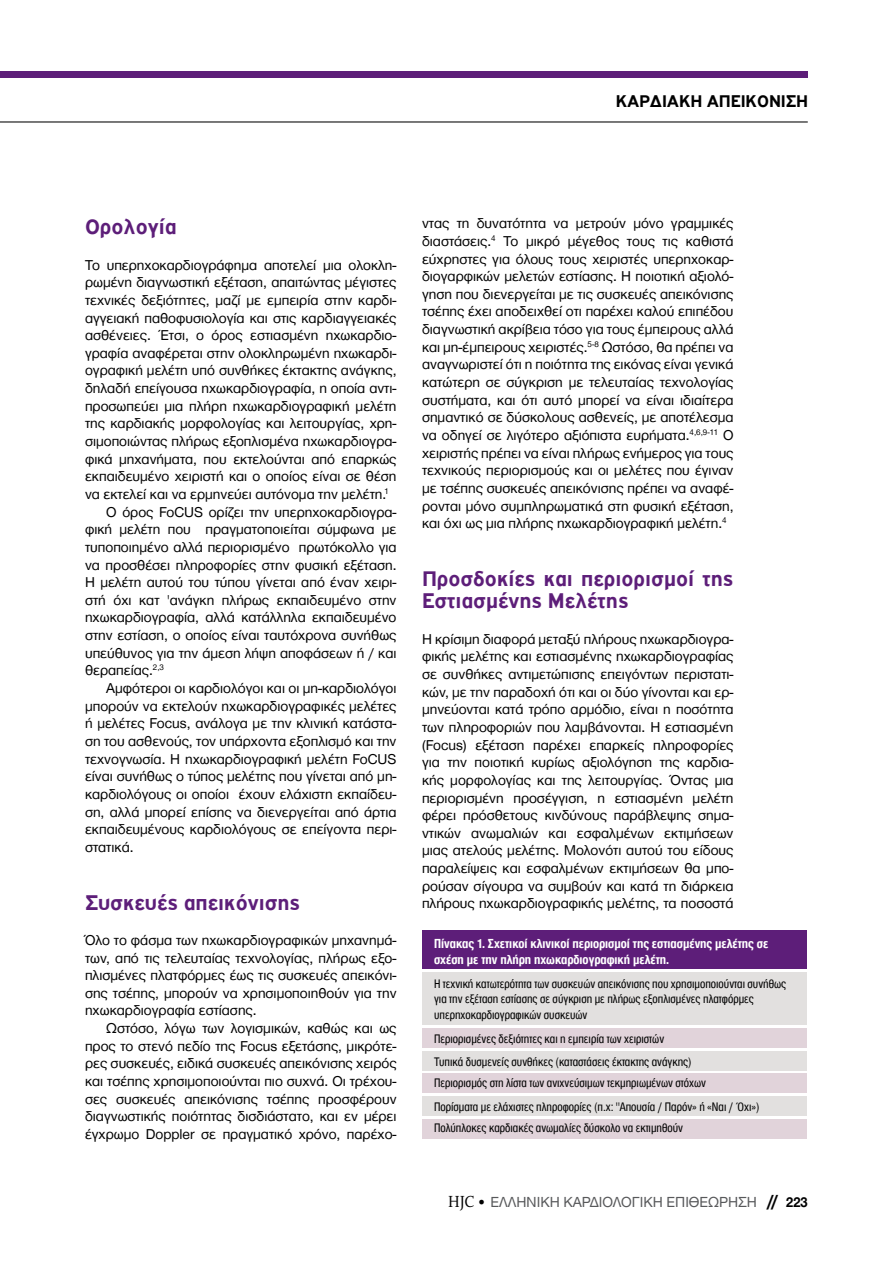
<style>
.page{position:relative;width:893px;height:1263px;background:#fff}
.page>*{position:absolute;margin:0;border:0;box-sizing:border-box;transform-origin:0 0}
.t1{font:700 22.5px/22.5px "PF Highway Gothic";color:#5d1e79}
.t2{font:700 18px "PF Highway Gothic";color:#000}
.t3{font:15px "Helvetica Neue Greek";color:#58595b}
.t4{font:14.7px/17.7px "Helvetica Neue Greek";color:#000;text-align:justify}
.t5{font:700 condensed 13.5px/16.2px "Helvetica Neue Greek";color:#fff}
.t6{font:condensed 12.75px/15.3px "Helvetica Neue Greek";color:#000}
.s1{font-family:"PF Archive Pro";font-size:16.5px;color:#000}
.s2{color:#000}
.s3{font-family:"Futura TGR";font-weight:700;font-size:16.5px;color:#000}
.s4{font-weight:700;color:#000}
</style>
<div class="page">
<hr style="left:0;top:121px;width:808px;height:1px;background:#000">
<div style="left:0;top:72px;width:808px;height:6px;background:#5d1e79"></div>
<div style="left:422px;top:972px;width:385px;height:53px;background:#e2e0df"></div>
<div style="left:422px;top:1028px;width:385px;height:20px;background:#e1d3da"></div>
<div style="left:422px;top:1051px;width:385px;height:19px;background:#e2e0df"></div>
<div style="left:422px;top:930px;width:385px;height:39px;background:#5d1e79"></div>
<div style="left:422px;top:1073px;width:385px;height:20px;background:#e1d3da"></div>
<div style="left:422px;top:1119px;width:385px;height:19px;background:#e1d3da"></div>
<div style="left:422px;top:1096px;width:385px;height:20px;background:#e2e0df"></div>
<p class="t2" style="left:616px;top:91px;width:194px">ΚΑΡΔΙΑΚΗ ΑΠΕΙΚΟΝΙΣΗ</p>
<h1 class="t1" style="left:85px;top:216px;width:93px">Ορολογία</h1>
<p class="t4" style="left:85px;top:256px;width:313px">Το υπερηχοκαρδιογράφημα αποτελεί μια ολοκλη-</p>
<p class="t4" style="left:85px;top:274px;width:313px">ρωμένη διαγνωστική εξέταση, απαιτώντας μέγιστες</p>
<p class="t4" style="left:85px;top:291px;width:313px">τεχνικές δεξιότητες, μαζί με εμπειρία στην καρδι-</p>
<p class="t4" style="left:85px;top:309px;width:313px">αγγειακή παθοφυσιολογία και στις καρδιαγγειακές</p>
<p class="t4" style="left:85px;top:326px;width:313px">ασθένειες. Έτσι, ο όρος εστιασμένη ηχωκαρδιο-</p>
<p class="t4" style="left:85px;top:344px;width:313px">γραφία αναφέρεται στην ολοκληρωμένη ηχωκαρδι-</p>
<p class="t4" style="left:85px;top:362px;width:313px">ογραφική μελέτη υπό συνθήκες έκτακτης ανάγκης,</p>
<p class="t4" style="left:85px;top:379px;width:313px">δηλαδή επείγουσα ηχωκαρδιογραφία, η οποία αντι-</p>
<p class="t4" style="left:85px;top:397px;width:313px">προσωπεύει μια πλήρη ηχωκαρδιογραφική μελέτη</p>
<p class="t4" style="left:85px;top:415px;width:313px">της καρδιακής μορφολογίας και λειτουργίας, χρη-</p>
<p class="t4" style="left:85px;top:432px;width:313px">σιμοποιώντας πλήρως εξοπλισμένα ηχωκαρδιογρα-</p>
<p class="t4" style="left:85px;top:450px;width:313px">φικά μηχανήματα, που εκτελούνται από επαρκώς</p>
<p class="t4" style="left:85px;top:468px;width:313px">εκπαιδευμένο χειριστή και ο οποίος είναι σε θέση</p>
<p class="t4" style="left:85px;top:485px;width:305px">να εκτελεί και να ερμηνεύει αυτόνομα την μελέτη.<sup>1</sup></p>
<p class="t4" style="left:106px;top:503px;width:292px">Ο όρος FoCUS ορίζει την υπερηχοκαρδιογρα-</p>
<p class="t4" style="left:85px;top:520px;width:313px">φική μελέτη που πραγματοποιείται σύμφωνα με</p>
<p class="t4" style="left:85px;top:538px;width:313px">τυποποιημένο αλλά περιορισμένο πρωτόκολλο για</p>
<p class="t4" style="left:85px;top:556px;width:313px">να προσθέσει πληροφορίες στην φυσική εξέταση.</p>
<p class="t4" style="left:85px;top:573px;width:313px">Η μελέτη αυτού του τύπου γίνεται από έναν χειρι-</p>
<p class="t4" style="left:85px;top:591px;width:313px">στή όχι κατ 'ανάγκη πλήρως εκπαιδευμένο στην</p>
<p class="t4" style="left:85px;top:609px;width:313px">ηχωκαρδιογραφία, αλλά κατάλληλα εκπαιδευμένο</p>
<p class="t4" style="left:85px;top:626px;width:313px">στην εστίαση, ο οποίος είναι ταυτόχρονα συνήθως</p>
<p class="t4" style="left:85px;top:644px;width:313px">υπεύθυνος για την άμεση λήψη αποφάσεων ή / και</p>
<p class="t4" style="left:85px;top:662px;width:81px">θεραπείας.<sup>2,3</sup></p>
<p class="t4" style="left:106px;top:679px;width:292px">Αμφότεροι οι καρδιολόγοι και οι μη-καρδιολόγοι</p>
<p class="t4" style="left:85px;top:697px;width:313px">μπορούν να εκτελούν ηχωκαρδιογραφικές μελέτες</p>
<p class="t4" style="left:85px;top:715px;width:313px">ή μελέτες Focus, ανάλογα με την κλινική κατάστα-</p>
<p class="t4" style="left:85px;top:732px;width:313px">ση του ασθενούς, τον υπάρχοντα εξοπλισμό και την</p>
<p class="t4" style="left:85px;top:750px;width:313px">τεχνογνωσία. Η ηχωκαρδιογραφική μελέτη FoCUS</p>
<p class="t4" style="left:85px;top:767px;width:313px">είναι συνήθως ο τύπος μελέτης που γίνεται από μη-</p>
<p class="t4" style="left:85px;top:785px;width:313px">καρδιολόγους οι οποίοι έχουν ελάχιστη εκπαίδευ-</p>
<p class="t4" style="left:85px;top:803px;width:313px">ση, αλλά μπορεί επίσης να διενεργείται από άρτια</p>
<p class="t4" style="left:85px;top:820px;width:313px">εκπαιδευμένους καρδιολόγους σε επείγοντα περι-</p>
<p class="t4" style="left:85px;top:838px;width:50px">στατικά.</p>
<h1 class="t1" style="left:85px;top:891px;width:217px">Συσκευές απεικόνισης</h1>
<p class="t4" style="left:85px;top:931px;width:313px">Όλο το φάσμα των ηχωκαρδιογραφικών μηχανημά&shy;των, από τις τελευταίας τεχνολογίας, πλήρως εξο&shy;πλισμένες πλατφόρμες έως τις συσκευές απεικόνι&shy;σης τσέπης, μπορούν να χρησιμοποιηθούν για την ηχωκαρδιογραφία εστίασης.</p>
<p class="t4" style="left:85px;top:1019px;width:313px;text-indent:21px">Ωστόσο, λόγω των λογισμικών, καθώς και ως προς το στενό πεδίο της Focus εξετάσης, μικρότε&shy;ρες συσκευές, ειδικά συσκευές απεικόνισης χειρός και τσέπης χρησιμοποιούνται πιο συχνά. Οι τρέχου&shy;σες συσκευές απεικόνισης τσέπης προσφέρουν διαγνωστικής ποιότητας δισδιάστατο, και εν μέρει έγχρωμο Doppler σε πραγματικό χρόνο, παρέχο-</p>
<p class="t4" style="left:422px;top:215px;width:313px">ντας τη δυνατότητα να μετρούν μόνο γραμμικές διαστάσεις.<sup>4</sup> Το μικρό μέγεθος τους τις καθιστά εύχρηστες για όλους τους χειριστές υπερηχοκαρ&shy;διογαρφικών μελετών εστίασης. Η ποιοτική αξιολό&shy;γηση που διενεργείται με τις συσκευές απεικόνισης τσέπης έχει αποδειχθεί οτι παρέχει καλού επιπέδου διαγνωστική ακρίβεια τόσο για τους έμπειρους αλλά και μη-έμπειρους χειριστές.<sup>5-8</sup> Ωστόσο, θα πρέπει να αναγνωριστεί ότι η ποιότητα της εικόνας είναι γενικά κατώτερη σε σύγκριση με τελευταίας τεχνολογίας συστήματα, και ότι αυτό μπορεί να είναι ιδιαίτερα σημαντικό σε δύσκολους ασθενείς, με αποτέλεσμα να οδηγεί σε λιγότερο αξιόπιστα ευρήματα.<sup>4,6,9-11</sup> Ο χειριστής πρέπει να είναι πλήρως ενήμερος για τους τεχνικούς περιορισμούς και οι μελέτες που έγιναν με τσέπης συσκευές απεικόνισης πρέπει να αναφέ&shy;ρονται μόνο συμπληρωματικά στη φυσική εξέταση, και όχι ως μια πλήρης ηχωκαρδιογραφική μελέτη.<sup>4</sup></p>
<h1 class="t1" style="left:422px;top:567px;width:313px">Προσδοκίες και περιορισμοί της<br>Εστιασμένης Μελέτης</h1>
<p class="t4" style="left:422px;top:630px;width:313px">Η κρίσιμη διαφορά μεταξύ πλήρους ηχωκαρδιογρα&shy;φικής μελέτης και εστιασμένης ηχωκαρδιογραφίας σε συνθήκες αντιμετώπισης επειγόντων περιστατι&shy;κών, με την παραδοχή ότι και οι δύο γίνονται και ερ&shy;μηνεύονται κατά τρόπο αρμόδιο, είναι η ποσότητα των πληροφοριών που λαμβάνονται. Η εστιασμένη (Focus) εξέταση παρέχει επαρκείς πληροφορίες για την ποιοτική κυρίως αξιολόγηση της καρδια&shy;κής μορφολογίας και της λειτουργίας. Όντας μια περιορισμένη προσέγγιση, η εστιασμένη μελέτη φέρει πρόσθετους κινδύνους παράβλεψης σημα&shy;ντικών ανωμαλιών και εσφαλμένων εκτιμήσεων μιας ατελούς μελέτης. Μολονότι αυτού του είδους παραλείψεις και εσφαλμένων εκτιμήσεων θα μπο&shy;ρούσαν σίγουρα να συμβούν και κατά τη διάρκεια πλήρους ηχωκαρδιογραφικής μελέτης, τα ποσοστά</p>
<p class="t5" style="left:434px;top:935px;width:336px">Πίνακας 1. Σχετικοί κλινικοί περιορισμοί της εστιασμένης μελέτης σε σχέση με την πλήρη ηχωκαρδιογραφική μελέτη.</p>
<p class="t6" style="left:434px;top:976px;width:354px">Η τεχνική κατωτερότητα των συσκευών απεικόνισης που χρησιμοποιούνται συνήθως για την εξέταση εστίασης σε σύγκριση με πλήρως εξοπλισμένες πλατφόρμες υπερηχοκαρδιογραφικών συσκευών</p>
<p class="t6" style="left:434px;top:1031px;width:232px">Περιορισμένες δεξιότητες και η εμπειρία των χειριστών</p>
<p class="t6" style="left:434px;top:1075px;width:273px">Περιορισμός στη λίστα των ανιχνεύσιμων τεκμηριωμένων στόχων</p>
<p class="t6" style="left:434px;top:1120px;width:251px">Πολύπλοκες καρδιακές ανωμαλίες δύσκολο να εκτιμηθούν</p>
<p class="t6" style="left:434px;top:1054px;width:259px">Τυπικά δυσμενείς συνθήκες (καταστάσεις έκτακτης ανάγκης)</p>
<p class="t6" style="left:434px;top:1099px;width:327px">Πορίσματα με ελάχιστες πληροφορίες (π.χ: "Απουσία / Παρόν» ή «Ναι / Όχι»)</p>
<p class="t3" style="left:448px;top:1194px;width:361px"><span class="s1">HJC</span> <span class="s2">•</span> EΛΛΗΝΙΚΗ ΚΑΡΔΙΟΛΟΓΙΚΗ ΕΠΙΘΕΩΡΗΣΗ <span class="s3">//</span> <span class="s4">223</span></p>
</div>
